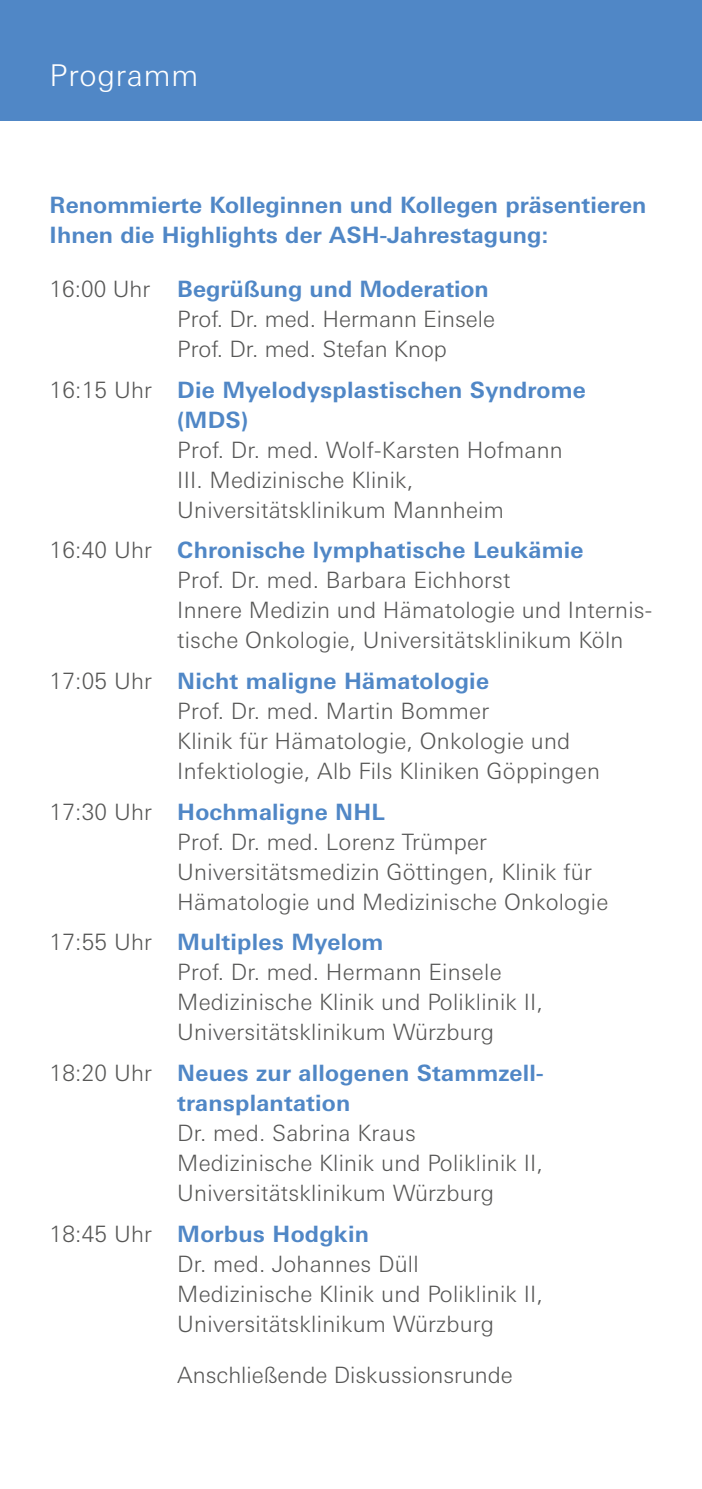
<style>
.page{position:relative;width:702px;height:1489px;background:#fff}
.page>*{position:absolute;margin:0;border:0;box-sizing:border-box;transform-origin:0 0}
.t1{font:300 30px "Univers Next Pro";letter-spacing:.025em;color:#fff}
.t2{font:300 22.5px/30px "Univers Next Pro";letter-spacing:.01em;color:#575756}
.t3{font:700 22.5px/30px "Univers Next Pro";letter-spacing:.005em;color:#5087c6}
.s1{font-weight:700;color:#5087c6}
.s2{font-weight:300;color:#575756}
</style>
<div class="page">
<div style="left:0;top:0;width:702px;height:120px;background:#5087c6"></div>
<h1 class="t1" style="left:50px;top:58px;width:150px">Programm</h1>
<p class="t3" style="left:50px;top:189px;width:598px">Renommierte Kolleginnen und Kollegen präsentieren<br>Ihnen die Highlights der ASH-Jahrestagung:</p>
<p class="t2" style="left:177px;top:274px;width:319px;text-indent:-128px">16:00 Uhr <span class="s1">Begrüßung und Moderation<br></span>Prof. Dr. med. Hermann Einsele<br>Prof. Dr. med. Stefan Knop</p>
<p class="t3" style="left:177px;top:374px;width:410px;text-indent:-128px"><span class="s2">16:15 Uhr</span> Die Myelodysplastischen Syndrome (MDS)</p>
<p class="t2" style="left:177px;top:434px;width:387px">Prof. Dr. med. Wolf-Karsten Hofmann<br>III. Medizinische Klinik,<br>Universitätsklinikum Mannheim</p>
<p class="t2" style="left:177px;top:535px;width:476px;text-indent:-128px">16:40 Uhr <span class="s1">Chronische lymphatische Leukämie<br></span>Prof. Dr. med. Barbara Eichhorst<br>Innere Medizin und Hämatologie und Internis&shy;tische Onkologie, Universitätsklinikum Köln</p>
<p class="t2" style="left:177px;top:666px;width:424px;text-indent:-128px">17:05 Uhr <span class="s1">Nicht maligne Hämatologie<br></span>Prof. Dr. med. Martin Bommer<br>Klinik für Hämatologie, Onkologie und Infektiologie, Alb Fils Kliniken Göppingen</p>
<p class="t2" style="left:177px;top:796px;width:432px;text-indent:-128px">17:30 Uhr <span class="s1">Hochmaligne NHL<br></span>Prof. Dr. med. Lorenz Trümper Universitätsmedizin Göttingen, Klinik für Hämatologie und Medizinische Onkologie</p>
<p class="t2" style="left:177px;top:927px;width:367px;text-indent:-128px">17:55 Uhr <span class="s1">Multiples Myelom<br></span>Prof. Dr. med. Hermann Einsele<br>Medizinische Klinik und Poliklinik II,<br>Universitätsklinikum Würzburg</p>
<p class="t3" style="left:177px;top:1057px;width:368px;text-indent:-128px"><span class="s2">18:20 Uhr</span> Neues zur allogenen Stammzell&shy;transplantation</p>
<p class="t2" style="left:177px;top:1117px;width:367px">Dr. med. Sabrina Kraus<br>Medizinische Klinik und Poliklinik II,<br>Universitätsklinikum Würzburg</p>
<p class="t2" style="left:177px;top:1218px;width:367px;text-indent:-128px">18:45 Uhr <span class="s1">Morbus Hodgkin<br></span>Dr. med. Johannes Düll<br>Medizinische Klinik und Poliklinik II,<br>Universitätsklinikum Würzburg</p>
<p class="t2" style="left:177px;top:1359px;width:337px">Anschließende Diskussionsrunde</p>
</div>
